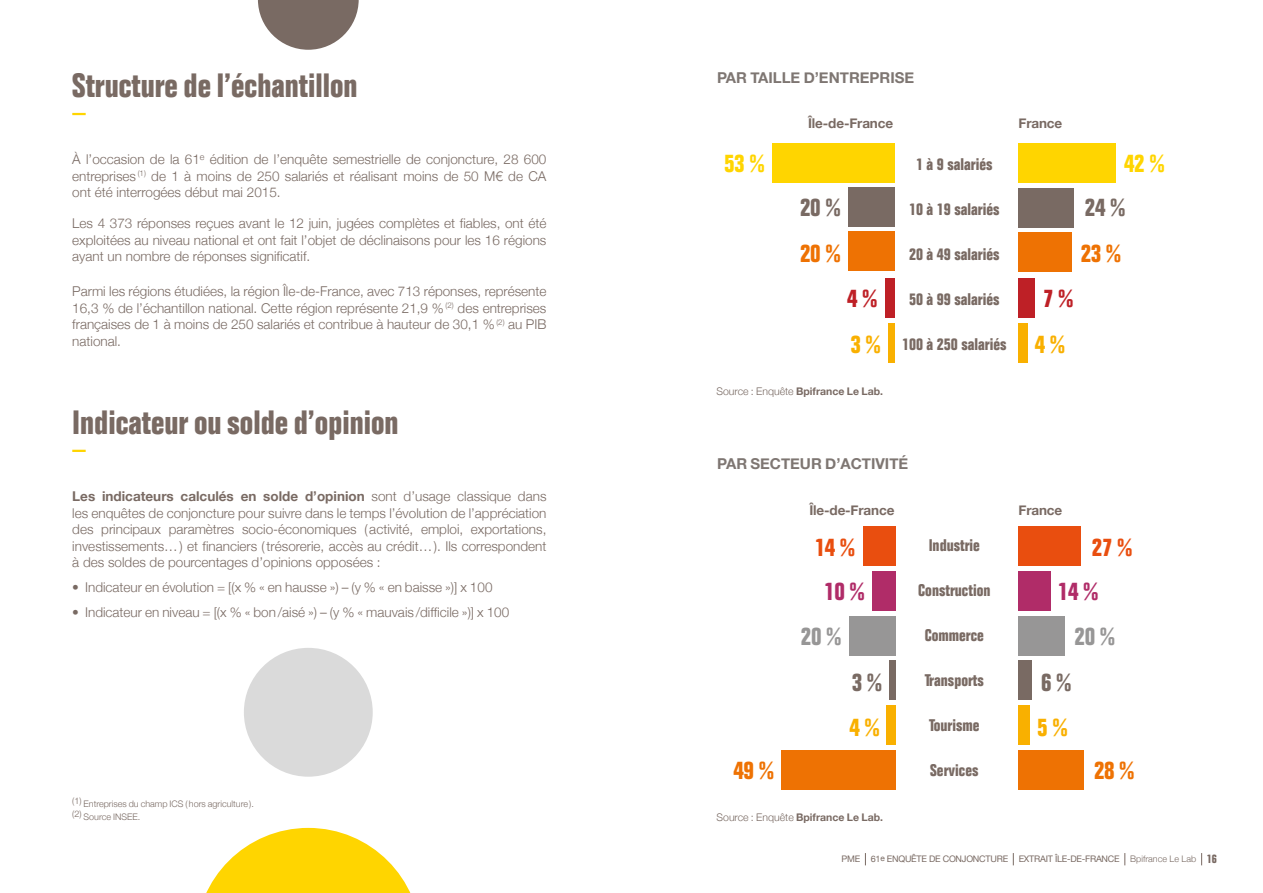
<style>
.page{position:relative;width:1263px;height:893px;background:#fff}
.page>*{position:absolute;margin:0;border:0;box-sizing:border-box;transform-origin:0 0}
.t1{font:700 condensed 33px "Folio";color:#796a63}
.t2{font:700 condensed 24.75px "Folio";letter-spacing:-.015em;color:#ee7203}
.t3{font:700 condensed 24.75px "Folio";color:#796a63}
.t4{font:700 condensed 24.75px "Folio";color:#f9b000}
.t5{font:700 condensed 24.75px "Folio";color:#ffd500}
.t6{font:700 condensed 24.75px "Folio";color:#e94e0f}
.t7{font:700 condensed 24.75px "Folio";color:#b02c68}
.t8{font:700 condensed 24.75px "Folio";color:#979696}
.t9{font:700 condensed 24.75px "Folio";color:#be2026}
.t10{font:700 condensed 16.5px "Folio";color:#796a63}
.t11{font:700 15px "Helvetica Neue";color:#7e7672}
.t12{font:300 13.5px/16.5px "Helvetica Neue";color:#796a63;text-align:justify}
.t13{font:700 13.5px "Helvetica Neue";letter-spacing:-.01em;color:#796a63}
.t14{font:700 10.5px "Helvetica Neue";color:#796a63}
.t15{font:9px "Helvetica Neue";letter-spacing:-.025em;color:#796a63}
.t16{font:300 9px/13.5px "Helvetica Neue";color:#796a63}
.s1{font-weight:700}
.s2{font-weight:300}
.s3{font-family:"Folio";font-weight:700;font-stretch:condensed;font-size:12px}
</style>
<div class="page">
<svg style="left:206px;top:828px;width:205px;height:65px"></svg>
<div style="left:244px;top:648px;width:129px;height:129px;background:#dadada;border-radius:50%"></div>
<svg style="left:258px;top:0;width:101px;height:50px"></svg>
<svg style="left:865px;top:853px;width:1px;height:12px"></svg>
<svg style="left:1013px;top:853px;width:1px;height:12px"></svg>
<svg style="left:1124px;top:853px;width:1px;height:12px"></svg>
<svg style="left:1201px;top:853px;width:1px;height:12px"></svg>
<svg style="left:72px;top:113px;width:14px;height:2px"></svg>
<svg style="left:72px;top:450px;width:14px;height:2px"></svg>
<div style="left:1018px;top:323px;width:10px;height:39px;background:#f9b000"></div>
<div style="left:1018px;top:278px;width:17px;height:39px;background:#be2026"></div>
<div style="left:1018px;top:232px;width:54px;height:40px;background:#ee7203"></div>
<div style="left:1018px;top:188px;width:56px;height:39px;background:#796a63"></div>
<div style="left:1018px;top:144px;width:98px;height:39px;background:#ffd500"></div>
<div style="left:1018px;top:750px;width:65px;height:39px;background:#ee7203"></div>
<div style="left:1018px;top:706px;width:12px;height:39px;background:#f9b000"></div>
<div style="left:1018px;top:661px;width:14px;height:39px;background:#796a63"></div>
<div style="left:1018px;top:616px;width:47px;height:39px;background:#979696"></div>
<div style="left:1018px;top:571px;width:33px;height:40px;background:#b02c68"></div>
<div style="left:1018px;top:527px;width:63px;height:39px;background:#e94e0f"></div>
<div style="left:887px;top:323px;width:7px;height:39px;background:#f9b000"></div>
<div style="left:885px;top:278px;width:9px;height:39px;background:#be2026"></div>
<div style="left:848px;top:232px;width:46px;height:39px;background:#ee7203"></div>
<div style="left:848px;top:188px;width:46px;height:39px;background:#796a63"></div>
<div style="left:772px;top:144px;width:122px;height:39px;background:#ffd500"></div>
<div style="left:782px;top:750px;width:114px;height:39px;background:#ee7203"></div>
<div style="left:886px;top:706px;width:10px;height:39px;background:#f9b000"></div>
<div style="left:889px;top:661px;width:7px;height:39px;background:#796a63"></div>
<div style="left:849px;top:616px;width:47px;height:39px;background:#979696"></div>
<div style="left:872px;top:571px;width:24px;height:40px;background:#b02c68"></div>
<div style="left:863px;top:527px;width:33px;height:39px;background:#e94e0f"></div>
<h1 class="t1" style="left:72px;top:67px;width:287px">Structure de l’échantillon</h1>
<p class="t12" style="left:72px;top:151px;width:476px">À l’occasion de la 61<sup>e</sup> édition de l’enquête semestrielle de conjoncture, 28 600 entreprises <sup>(1)</sup> de 1 à moins de 250 salariés et réalisant moins de 50 M€ de CA ont été interrogées début mai 2015.</p>
<p class="t12" style="left:72px;top:214px;width:476px">Les 4 373 réponses reçues avant le 12 juin, jugées complètes et fiables, ont été exploitées au niveau national et ont fait l’objet de déclinaisons pour les 16 régions ayant un nombre de réponses significatif.</p>
<p class="t12" style="left:72px;top:282px;width:476px">Parmi les régions étudiées, la région Île-de-France, avec 713 réponses, représente 16,3 % de l’échantillon national. Cette région représente 21,9 % <sup>(2)</sup> des entreprises françaises de 1 à moins de 250 salariés et contribue à hauteur de 30,1 % <sup>(2)</sup> au PIB national.</p>
<h1 class="t1" style="left:72px;top:404px;width:328px">Indicateur ou solde d’opinion</h1>
<p class="t12" style="left:72px;top:487px;width:476px"><span class="s1">Les indicateurs calculés en solde d’opinion</span> sont d’usage classique dans les enquêtes de conjoncture pour suivre dans le temps l’évolution de l’appréciation des principaux paramètres socio-économiques (activité, emploi, exportations, investissements…) et financiers (trésorerie, accès au crédit…). Ils correspondent à des soldes de pourcentages d’opinions opposées :</p>
<p class="t12" style="left:72px;top:578px;width:422px">• Indicateur en évolution = [(x % « en hausse ») – (y % « en baisse »)] x 100</p>
<p class="t12" style="left:72px;top:603px;width:438px">• Indicateur en niveau = [(x % « bon/aisé ») – (y % « mauvais /difficile »)] x 100</p>
<p class="t16" style="left:72px;top:796px;width:183px">(1) Entreprises du champ ICS (hors agriculture). (2) Source INSEE.</p>
<p class="t11" style="left:717px;top:66px;width:199px">PAR TAILLE D’ENTREPRISE</p>
<h2 class="t5" style="left:724px;top:150px;width:42px">53 %</h2>
<p class="t13" style="left:808px;top:113px;width:87px">Île-de-France</p>
<h2 class="t3" style="left:800px;top:193px;width:42px">20 %</h2>
<h2 class="t2" style="left:800px;top:239px;width:42px">20 %</h2>
<h2 class="t9" style="left:847px;top:285px;width:32px">4 %</h2>
<h2 class="t4" style="left:850px;top:330px;width:32px">3 %</h2>
<p class="t10" style="left:916px;top:155px;width:78px">1 à 9 salariés</p>
<p class="t10" style="left:909px;top:200px;width:92px">10 à 19 salariés</p>
<p class="t10" style="left:909px;top:245px;width:92px">20 à 49 salariés</p>
<p class="t10" style="left:909px;top:290px;width:92px">50 à 99 salariés</p>
<p class="t10" style="left:902px;top:335px;width:106px">100 à 250 salariés</p>
<p class="t13" style="left:1018px;top:113px;width:45px">France</p>
<h2 class="t5" style="left:1124px;top:150px;width:42px">42 %</h2>
<h2 class="t3" style="left:1085px;top:193px;width:42px">24 %</h2>
<h2 class="t2" style="left:1081px;top:239px;width:42px">23 %</h2>
<h2 class="t9" style="left:1043px;top:285px;width:32px">7 %</h2>
<h2 class="t4" style="left:1035px;top:330px;width:32px">4 %</h2>
<p class="t14" style="left:716px;top:383px;width:168px"><span class="s2">Source : Enquête</span> Bpifrance Le Lab.</p>
<p class="t11" style="left:717px;top:452px;width:193px">PAR SECTEUR D’ACTIVITÉ</p>
<p class="t13" style="left:809px;top:499px;width:87px">Île-de-France</p>
<p class="t13" style="left:1018px;top:499px;width:45px">France</p>
<h2 class="t2" style="left:733px;top:756px;width:42px">49 %</h2>
<h2 class="t6" style="left:815px;top:534px;width:42px">14 %</h2>
<h2 class="t7" style="left:824px;top:577px;width:42px">10 %</h2>
<h2 class="t8" style="left:801px;top:623px;width:42px">20 %</h2>
<h2 class="t3" style="left:852px;top:668px;width:32px">3 %</h2>
<h2 class="t4" style="left:849px;top:714px;width:32px">4 %</h2>
<p class="t14" style="left:716px;top:809px;width:168px"><span class="s2">Source : Enquête</span> Bpifrance Le Lab.</p>
<p class="t10" style="left:929px;top:536px;width:53px">Industrie</p>
<p class="t10" style="left:918px;top:581px;width:74px">Construction</p>
<p class="t10" style="left:925px;top:626px;width:61px">Commerce</p>
<p class="t10" style="left:925px;top:671px;width:61px">Transports</p>
<p class="t10" style="left:929px;top:716px;width:52px">Tourisme</p>
<p class="t10" style="left:930px;top:761px;width:50px">Services</p>
<h2 class="t6" style="left:1092px;top:534px;width:42px">27 %</h2>
<h2 class="t7" style="left:1058px;top:577px;width:42px">14 %</h2>
<h2 class="t8" style="left:1074px;top:623px;width:42px">20 %</h2>
<h2 class="t3" style="left:1041px;top:668px;width:32px">6 %</h2>
<h2 class="t4" style="left:1037px;top:714px;width:32px">5 %</h2>
<h2 class="t2" style="left:1094px;top:756px;width:42px">28 %</h2>
<p class="t15" style="left:841px;top:853px;width:377px">PME 61<sup>e</sup> ENQUÊTE DE CONJONCTURE EXTRAIT ÎLE-DE-FRANCE <span class="s2">Bpifrance Le Lab</span> <span class="s3">16</span></p>
</div>
